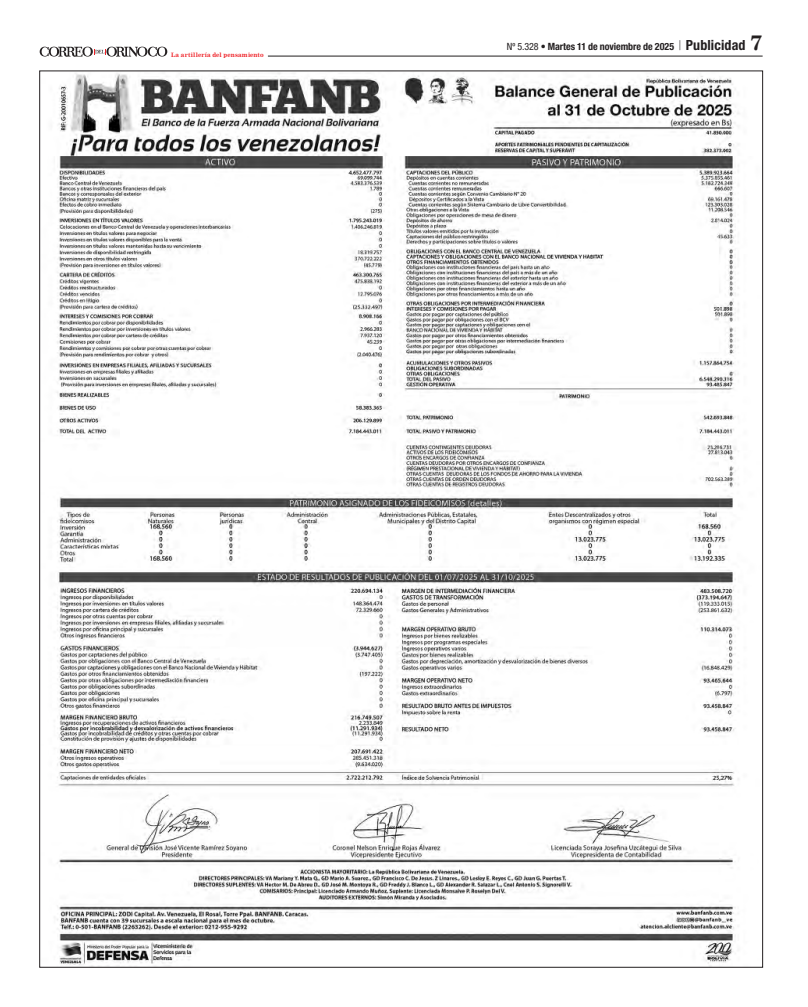
<style>
.page{position:relative;width:808px;height:1007px;background:#fff}
.page>*{position:absolute;margin:0;border:0;box-sizing:border-box;transform-origin:0 0}
.t1{font:700 21px "Nimrod MT Std";color:#231f20}
.t2{font:700 condensed 10px "Helvetica Neue";letter-spacing:-.01em;color:#231f20}
.t3{font:700 5.8px "Nimrod MT Std";letter-spacing:.03em;color:#ee1d23}
.s1{font-weight:400}
.s2{font-weight:100;font-size:13.6px}
.s3{font-size:14px}
</style>
<div class="page">
<hr style="left:268px;top:56px;width:495px;height:1px;background:#231f20">
<svg style="left:40px;top:47px;width:127px;height:10px"></svg>
<img style="left:57px;top:73px;width:683px;height:892px">
<p class="t3" style="left:171px;top:51px;width:94px">La artillería del pensamiento</p>
<p class="t2" style="left:507px;top:40px;width:240px"><span class="s1">Nº 5.328</span> • Martes 11 de noviembre de 2025 <span class="s2">|</span> <span class="s3">Publicidad</span></p>
<p class="t1" style="left:750px;top:30px;width:14px">7</p>
</div>
